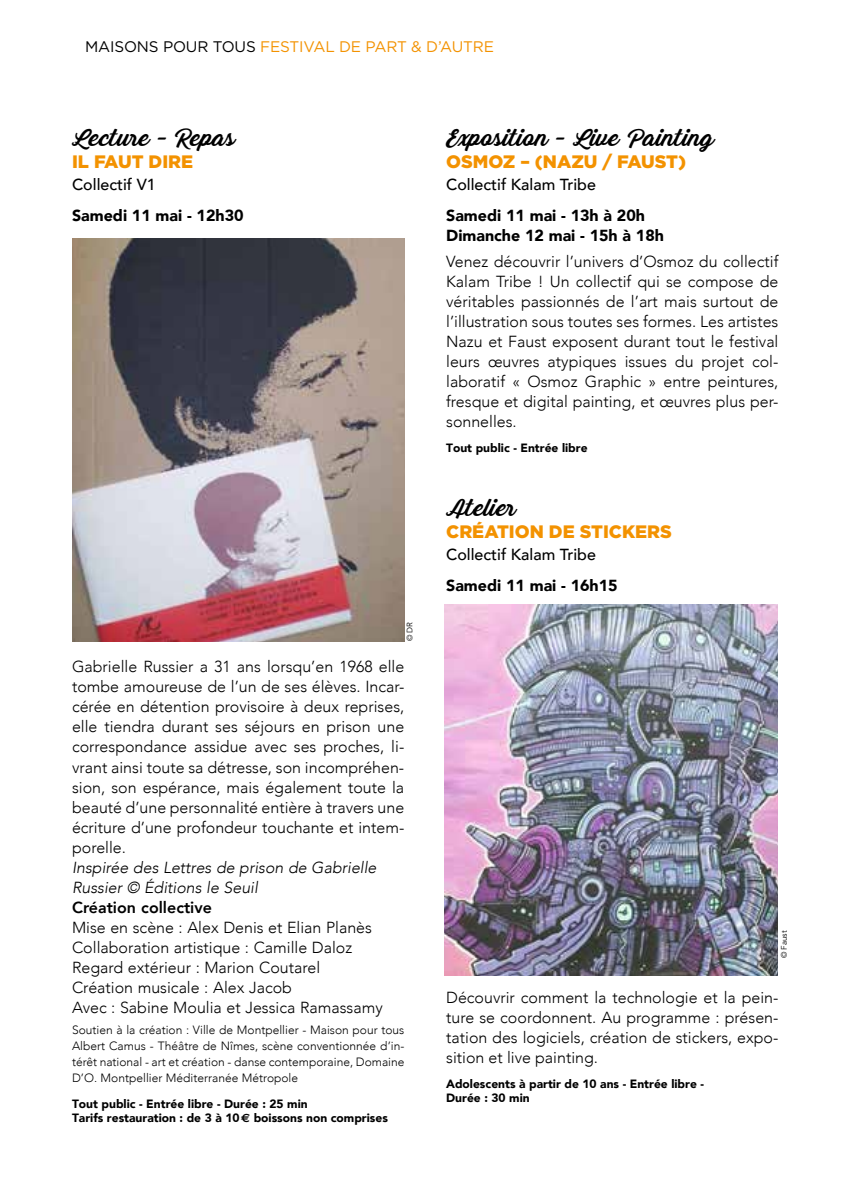
<style>
.page{position:relative;width:851px;height:1191px;background:#fff}
.page>*{position:absolute;margin:0;border:0;box-sizing:border-box;transform-origin:0 0}
.t1{font:26px "Grand Aventure";color:#000}
.t2{font:900 18px "Gotham";color:#f39200}
.t3{font:300 16px/20px "Avenir";color:#000;text-align:justify}
.t4{font:16px/20px "Avenir Black 3";color:#000}
.t5{font:italic 300 16px/20px "Avenir";color:#000}
.t6{font:500 16px "Avenir";color:#000}
.t7{font:800 16px "Avenir";color:#000}
.t8{font:15.4px "Gotham";letter-spacing:-.01em;color:#f39200}
.t9{font:300 12px/16px "Avenir";color:#000;text-align:justify}
.t10{font:12px/14px "Avenir Black 3";color:#000}
.t11{font:8px "Avenir";color:#000}
.s1{color:#000}
.s2{font-family:"Euro Sans";font-weight:700}
</style>
<div class="page">
<img style="left:72px;top:238px;width:332px;height:403px">
<img style="left:445px;top:604px;width:332px;height:371px">
<p class="t8" style="left:85px;top:37px;width:410px"><span class="s1">MAISONS POUR TOUS</span> FESTIVAL DE PART &amp; D’AUTRE</p>
<h1 class="t1" style="left:72px;top:121px;width:165px">Lecture - Repas</h1>
<p class="t2" style="left:72px;top:149px;width:123px">IL FAUT DIRE</p>
<p class="t6" style="left:72px;top:170px;width:85px">Collectif V1</p>
<p class="t4" style="left:72px;top:206px;width:173px">Samedi 11 mai - 12h30</p>
<p class="t11" style="left:405px;top:641px;width:21px;rotate:-90deg">© DR</p>
<p class="t3" style="left:72px;top:657px;width:334px">Gabrielle Russier a 31 ans lorsqu’en 1968 elle tombe amoureuse de l’un de ses élèves. Incar&shy;cérée en détention provisoire à deux reprises, elle tiendra durant ses séjours en prison une correspondance assidue avec ses proches, li&shy;vrant ainsi toute sa détresse, son incompréhen&shy;sion, son espérance, mais également toute la beauté d’une personnalité entière à travers une écriture d’une profondeur touchante et intem&shy;porelle.</p>
<p class="t5" style="left:72px;top:857px;width:306px">Inspirée des Lettres de prison de Gabrielle<br>Russier © Éditions le Seuil</p>
<p class="t7" style="left:72px;top:894px;width:141px">Création collective</p>
<p class="t3" style="left:72px;top:917px;width:312px;text-align:left">Mise en scène : Alex Denis et Elian Planès Collaboration artistique : Camille Daloz Regard extérieur : Marion Coutarel Création musicale : Alex Jacob<br>Avec : Sabine Moulia et Jessica Ramassamy</p>
<p class="t9" style="left:72px;top:1022px;width:334px">Soutien à la création : Ville de Montpellier - Maison pour tous Albert Camus - Théâtre de Nîmes, scène conventionnée d’in&shy;térêt national - art et création - danse contemporaine, Domaine D’O. Montpellier Méditerranée Métropole</p>
<p class="t10" style="left:72px;top:1097px;width:317px">Tout public - Entrée libre - Durée : 25 min<br>Tarifs restauration : de 3 à 10<span class="s2">€</span> boissons non comprises</p>
<h1 class="t1" style="left:446px;top:121px;width:270px">Exposition - Live Painting</h1>
<p class="t2" style="left:446px;top:149px;width:241px">OSMOZ – (NAZU / FAUST)</p>
<p class="t6" style="left:446px;top:170px;width:151px">Collectif Kalam Tribe</p>
<p class="t4" style="left:446px;top:206px;width:219px">Samedi 11 mai - 13h à 20h<br>Dimanche 12 mai - 15h à 18h</p>
<p class="t3" style="left:446px;top:251px;width:334px">Venez découvrir l’univers d’Osmoz du collectif Kalam Tribe ! Un collectif qui se compose de véritables passionnés de l’art mais surtout de l’illustration sous toutes ses formes. Les artistes Nazu et Faust exposent durant tout le festival leurs œuvres atypiques issues du projet col&shy;laboratif « Osmoz Graphic » entre peintures, fresque et digital painting, et œuvres plus per&shy;sonnelles.</p>
<p class="t10" style="left:446px;top:442px;width:143px">Tout public - Entrée libre</p>
<h1 class="t1" style="left:446px;top:491px;width:72px">Atelier</h1>
<p class="t2" style="left:446px;top:519px;width:227px">CRÉATION DE STICKERS</p>
<p class="t6" style="left:446px;top:540px;width:151px">Collectif Kalam Tribe</p>
<p class="t4" style="left:446px;top:577px;width:173px">Samedi 11 mai - 16h15</p>
<p class="t11" style="left:779px;top:958px;width:29px;rotate:-90deg">© Faust</p>
<p class="t3" style="left:446px;top:987px;width:334px">Découvrir comment la technologie et la pein&shy;ture se coordonnent. Au programme : présen&shy;tation des logiciels, création de stickers, expo&shy;sition et live painting.</p>
<p class="t10" style="left:446px;top:1078px;width:259px">Adolescents à partir de 10 ans - Entrée libre -<br>Durée : 30 min</p>
</div>
